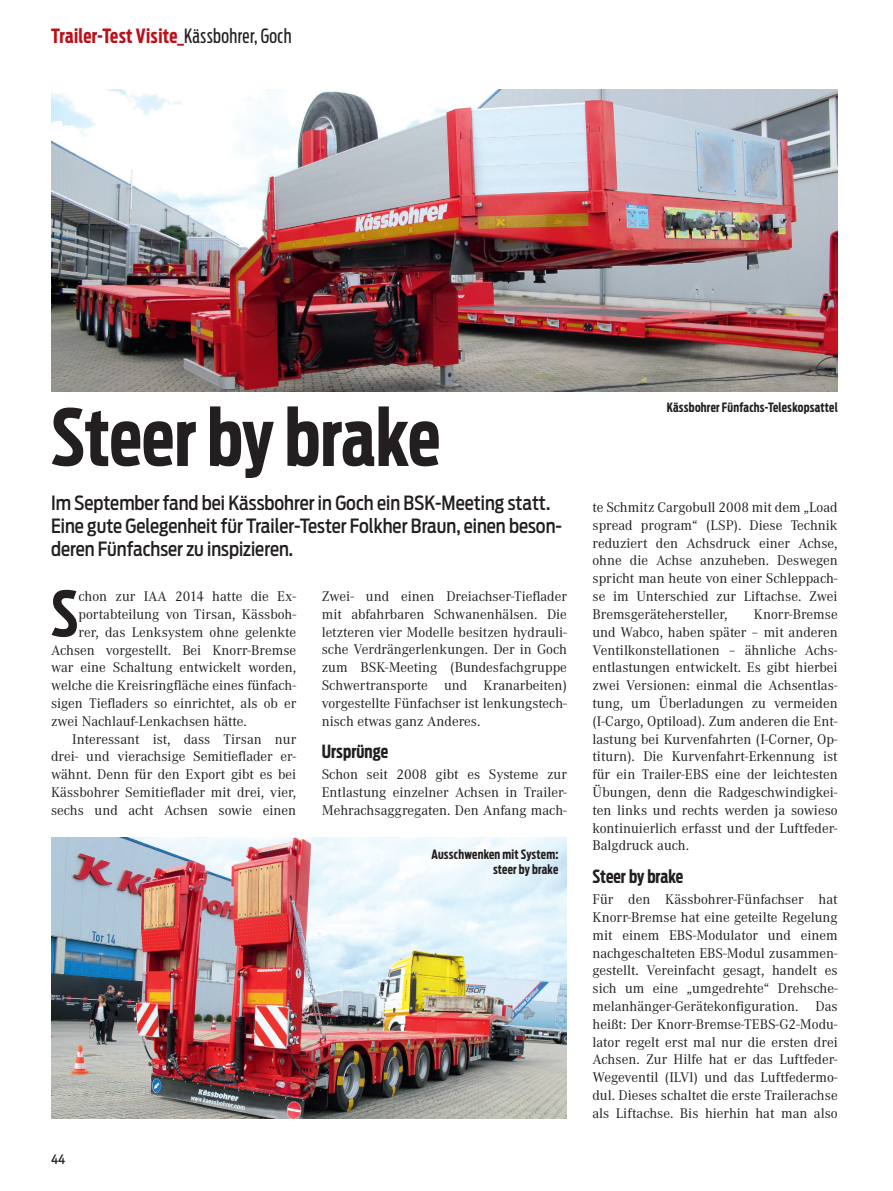
<style>
.page{position:relative;width:893px;height:1191px;background:#fff}
.page>*{position:absolute;margin:0;border:0;box-sizing:border-box;transform-origin:0 0}
.t1{font:700 78px "Antenna Extra Cond";letter-spacing:-.005em;color:#231f20}
.t2{font:700 62.7px "Antenna Extra Cond";color:#231f20}
.t3{font:500 19.5px/23.2px "Antenna Cond";color:#231f20;scale:.95 1}
.t4{font:700 19.5px "Antenna Extra Cond";letter-spacing:.02em;color:#bb1018}
.t5{font:700 18px "Antenna Extra Cond";letter-spacing:.005em;color:#231f20}
.t6{font:14.55px/17.9px "Corporate A";color:#231f20;text-align:justify}
.t7{font:700 12.75px/15px "Antenna Extra Cond";letter-spacing:.015em;color:#231f20;text-align:right}
.t8{font:500 12.75px "Antenna Cond";color:#231f20}
.s1{font-weight:400;color:#231f20}
</style>
<div class="page">
<img style="left:51px;top:89px;width:787px;height:302px">
<img style="left:51px;top:838px;width:516px;height:280px">
<h3 class="t4" style="left:51px;top:24px;width:242px">Trailer-Test Visite_<span class="s1">Kässbohrer, Goch</span></h3>
<h1 class="t1" style="left:51px;top:391px;width:391px">Steer by brake</h1>
<h3 class="t3" style="left:51px;top:491px;width:539px">Im September fand bei Kässbohrer in Goch ein BSK-Meeting statt.<br>Eine gute Gelegenheit für Trailer-Tester Folkher Braun, einen beson&shy;deren Fünfachser zu inspizieren.</h3>
<h2 class="t2" style="left:51px;top:576px;width:29px">S</h2>
<p class="t6" style="left:79px;top:587px;width:219px">chon zur IAA 2014 hatte die Ex-</p>
<p class="t6" style="left:322px;top:587px;width:247px">Zwei- und einen Dreiachser-Tieflader mit abfahrbaren Schwanenhälsen. Die letzteren vier Modelle besitzen hydrauli&shy;sche Verdrängerlenkungen. Der in Goch zum BSK-Meeting (Bundesfachgruppe Schwertransporte und Kranarbeiten) vorgestellte Fünfachser ist lenkungstech&shy;nisch etwas ganz Anderes.</p>
<p class="t5" style="left:322px;top:741px;width:68px">Ursprünge</p>
<p class="t6" style="left:322px;top:766px;width:247px">Schon seit 2008 gibt es Systeme zur Entlastung einzelner Achsen in Trailer-Mehrachsaggregaten. Den Anfang mach-</p>
<p class="t6" style="left:79px;top:605px;width:219px">portabteilung von Tirsan, Kässboh-</p>
<p class="t6" style="left:79px;top:623px;width:219px">rer, das Lenksystem ohne gelenkte</p>
<p class="t6" style="left:51px;top:641px;width:247px">Achsen vorgestellt. Bei Knorr-Bremse</p>
<p class="t6" style="left:51px;top:659px;width:247px">war eine Schaltung entwickelt worden,</p>
<p class="t6" style="left:51px;top:677px;width:247px">welche die Kreisringfläche eines fünfach-</p>
<p class="t6" style="left:51px;top:694px;width:247px">sigen Tiefladers so einrichtet, als ob er</p>
<p class="t6" style="left:51px;top:712px;width:197px">zwei Nachlauf-Lenkachsen hätte.</p>
<p class="t6" style="left:72px;top:730px;width:225px">Interessant ist, dass Tirsan nur</p>
<p class="t6" style="left:51px;top:748px;width:247px">drei- und vierachsige Semitieflader er-</p>
<p class="t6" style="left:51px;top:766px;width:247px">wähnt. Denn für den Export gibt es bei</p>
<p class="t6" style="left:51px;top:783px;width:247px">Kässbohrer Semitieflader mit drei, vier,</p>
<p class="t6" style="left:51px;top:801px;width:247px">sechs und acht Achsen sowie einen</p>
<p class="t8" style="left:51px;top:1151px;width:16px">44</p>
<p class="t7" style="left:431px;top:847px;width:128px">Ausschwenken mit System: steer by brake</p>
<p class="t7" style="left:667px;top:400px;width:172px">Kässbohrer Fünfachs-Teleskopsattel</p>
<p class="t6" style="left:592px;top:498px;width:247px">te Schmitz Cargobull 2008 mit dem „Load spread program“ (LSP). Diese Technik reduziert den Achsdruck einer Achse, ohne die Achse anzuheben. Deswegen spricht man heute von einer Schleppach&shy;se im Unterschied zur Liftachse. Zwei Bremsgerätehersteller,</p>
<p class="t6" style="left:592px;top:605px;width:247px;text-indent:161px">Knorr-Bremse und Wabco, haben später – mit anderen Ventilkonstellationen – ähnliche Achs&shy;entlastungen entwickelt. Es gibt hierbei zwei Versionen: einmal die Achsentlas&shy;tung, um Überladungen zu vermeiden (I-Cargo, Optiload). Zum anderen die Ent&shy;lastung bei Kurvenfahrten (I-Corner, Op&shy;titurn). Die Kurvenfahrt-Erkennung ist für ein Trailer-EBS eine der leichtesten Übungen, denn die Radgeschwindigkei&shy;ten links und rechts werden ja sowieso kontinuierlich erfasst und der Luftfeder-Balgdruck auch.</p>
<p class="t5" style="left:592px;top:865px;width:92px">Steer by brake</p>
<p class="t6" style="left:592px;top:890px;width:247px">Für den Kässbohrer-Fünfachser hat Knorr-Bremse hat eine geteilte Regelung mit einem EBS-Modulator und einem nachgeschalteten EBS-Modul zusammen&shy;gestellt. Vereinfacht gesagt, handelt es sich um eine „umgedrehte“ Drehsche&shy;melanhänger-Gerätekonfiguration. Das heißt: Der Knorr-Bremse-TEBS-G2-Modu&shy;lator regelt erst mal nur die ersten drei Achsen. Zur Hilfe hat er das Luftfeder-Wegeventil (ILVl) und das Luftfedermo&shy;dul. Dieses schaltet die erste Trailerachse als Liftachse. Bis hierhin hat man also</p>
</div>
